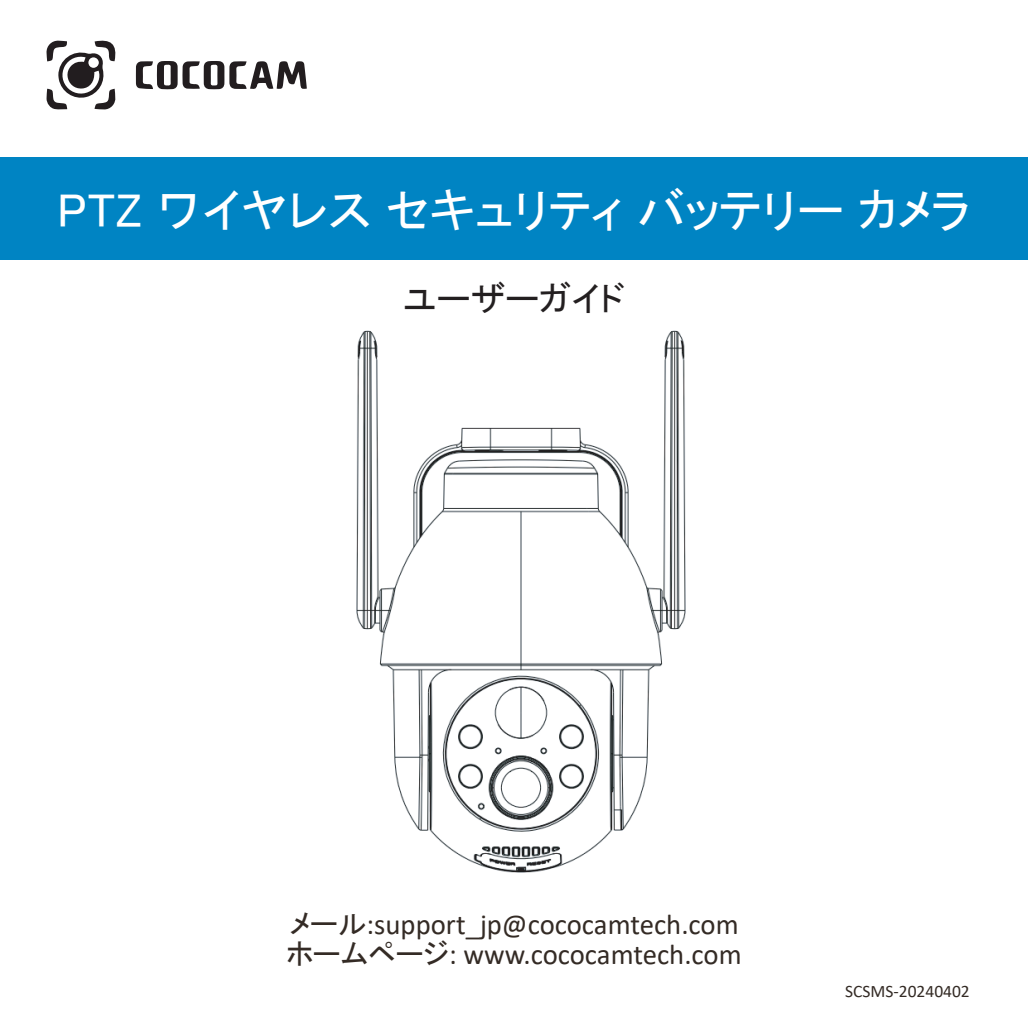
<style>
.page{position:relative;width:1028px;height:1028px;background:#fff}
.page>*{position:absolute;margin:0;border:0;box-sizing:border-box;transform-origin:0 0}
.t1{font:47.5px "MS P Gothic";color:#fff}
.t2{font:35px "MS P Gothic";color:#231f20}
.t3{font:28.75px/30px "Calibri";color:#342b25}
.t4{font:17.5px "Calibri";color:#342b25}
.s1{font-family:"MS P Gothic"}
</style>
<div class="page">
<svg style="left:136px;top:61px;width:171px;height:29px"></svg>
<svg style="left:46px;top:40px;width:70px;height:70px"></svg>
<div style="left:0;top:158px;width:1028px;height:102px;background:#0084c3"></div>
<img style="left:356px;top:330px;width:330px;height:542px">
<h1 class="t1" style="left:58px;top:186px;width:913px">PTZ ワイヤレス セキュリティ バッテリー カメラ</h1>
<p class="t2" style="left:403px;top:280px;width:223px">ユーザーガイド</p>
<p class="t3" style="left:286px;top:908px;width:457px"><span class="s1">メール</span>:support_jp@cococamtech.com<span class="s1">ホームページ</span>: www.cococamtech.com</p>
<p class="t4" style="left:845px;top:979px;width:126px">SCSMS-20240402</p>
</div>
